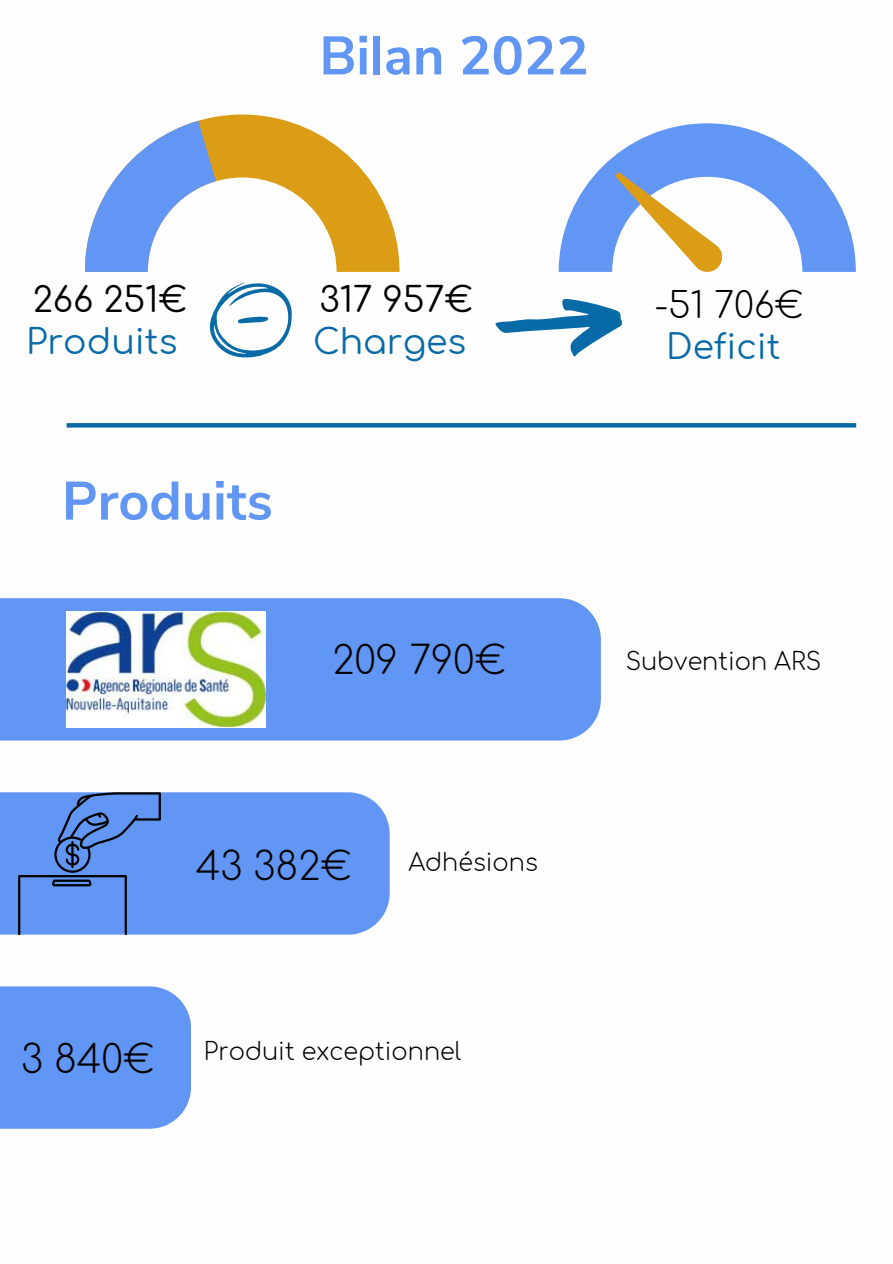
<style>
.page{position:relative;width:893px;height:1264px;background:#fff}
.page>*{position:absolute;margin:0;border:0;box-sizing:border-box;transform-origin:0 0}
.t1{font:700 54px "Nunito Sans";color:#6296f5}
.t2{font:300 38.1px "Comfortaa";color:#000}
.t3{font:300 35.1px "Comfortaa";color:#000}
.t4{font:34.65px "Comfortaa";color:#086aa6}
.t5{font:34.65px "Comfortaa";color:#000}
.t6{font:34.35px "Comfortaa";color:#086aa6}
.t7{font:300 24px "Comfortaa";color:#000}
</style>
<div class="page">
<svg style="left:198px;top:115px;width:201px;height:157px"></svg>
<svg style="left:85px;top:121px;width:131px;height:151px"></svg>
<svg style="left:558px;top:123px;width:297px;height:149px"></svg>
<svg style="left:209px;top:283px;width:83px;height:75px"></svg>
<svg style="left:495px;top:298px;width:127px;height:59px"></svg>
<svg style="left:67px;top:423px;width:789px;height:4px;background:#0d6da8"></svg>
<div style="left:0;top:598px;width:601px;height:142px;background:#6296f5"></div>
<img style="left:67px;top:611px;width:199px;height:116px">
<div style="left:0;top:792px;width:389px;height:142px;background:#6296f5"></div>
<svg style="left:18px;top:792px;width:143px;height:143px"></svg>
<div style="left:0;top:986px;width:191px;height:142px;background:#6296f5"></div>
<p class="t1" style="left:319px;top:20px;width:271px">Bilan 2022</p>
<p class="t5" style="left:33px;top:281px;width:156px">266 251€</p>
<p class="t5" style="left:319px;top:281px;width:155px">317 957€</p>
<p class="t4" style="left:26px;top:323px;width:153px">Produits</p>
<p class="t4" style="left:313px;top:323px;width:155px">Charges</p>
<p class="t1" style="left:62px;top:465px;width:212px">Produits</p>
<p class="t3" style="left:654px;top:287px;width:150px">-51 706€</p>
<p class="t6" style="left:666px;top:328px;width:116px">Deficit</p>
<p class="t2" style="left:332px;top:640px;width:175px">209 790€</p>
<p class="t7" style="left:625px;top:648px;width:197px">Subvention ARS</p>
<p class="t2" style="left:196px;top:846px;width:157px">43 382€</p>
<p class="t7" style="left:408px;top:849px;width:131px">Adhésions</p>
<p class="t2" style="left:21px;top:1039px;width:135px">3 840€</p>
<p class="t7" style="left:204px;top:1039px;width:259px">Produit exceptionnel</p>
</div>
